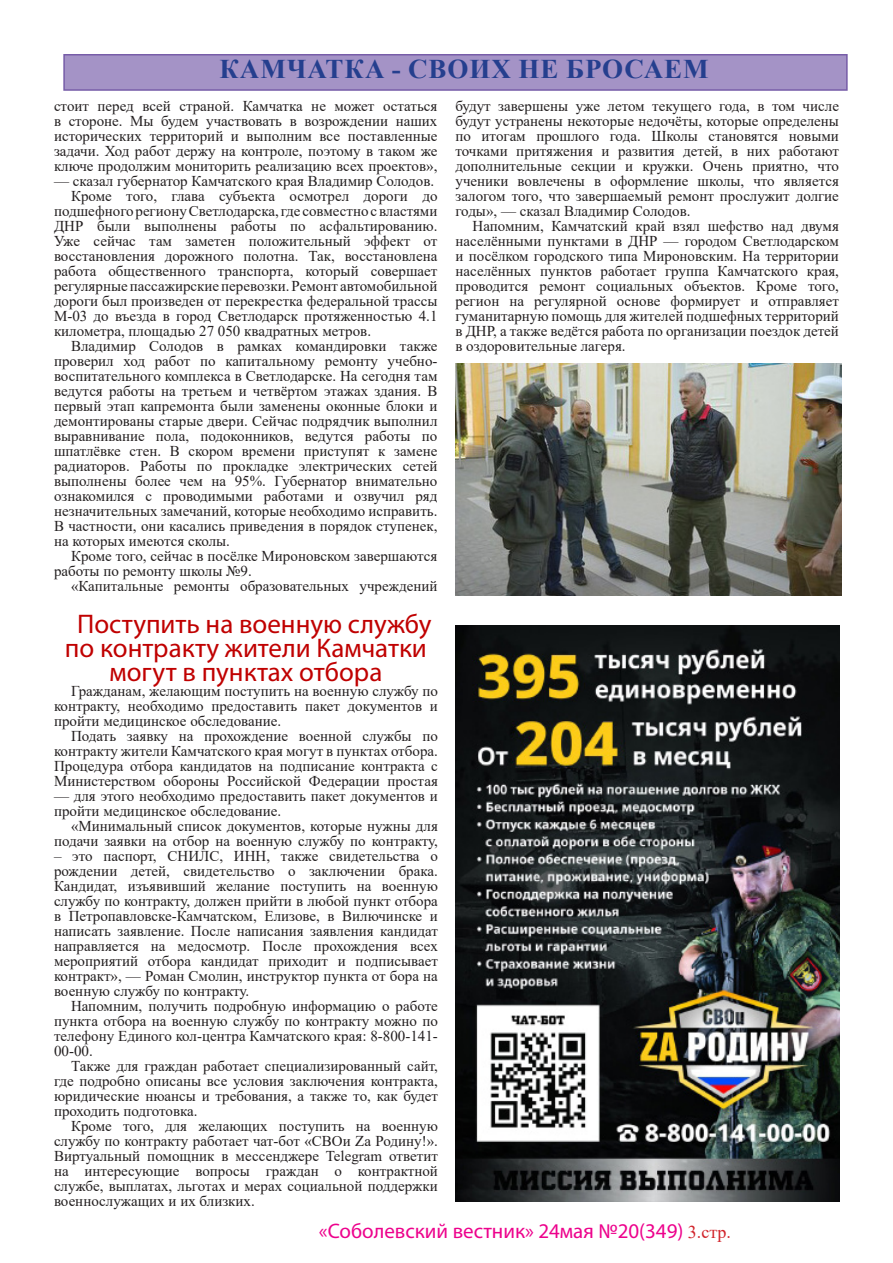
<style>
.page{position:relative;width:893px;height:1263px;background:#fff}
.page>*{position:absolute;margin:0;border:0;box-sizing:border-box;transform-origin:0 0}
.t1{font:27px/24px "Myriad Pro";color:#c00000;text-align:center}
.Основной_абзац{font:700 27px "Times New Roman";letter-spacing:.035em;color:#253f8e}
.t2{font:21px "Myriad Pro";color:#ed028c}
.t3{font:15px/15px "Times New Roman";color:#231f20;text-align:justify}
.s1{font-family:"Times New Roman";font-size:18px;color:#d1232a}
</style>
<div class="page">
<img style="left:455px;top:625px;width:384px;height:576px">
<div style="left:64px;top:55px;width:783px;height:35px;background:#a493c6"></div>
<div style="left:63px;top:54px;width:785px;height:37px;border:2px solid #775da8"></div>
<img style="left:456px;top:364px;width:386px;height:231px">
<p class="Основной_абзац" style="left:219px;top:50px;width:491px">КАМЧАТКА - СВОИХ НЕ БРОСАЕМ</p>
<p class="t3" style="left:54px;top:98px;width:385px">стоит перед всей страной. Камчатка не может остаться в стороне. Мы будем участвовать в возрождении наших исторических территорий и выполним все поставленные задачи. Ход работ держу на контроле, поэтому в таком же ключе продолжим мониторить реализацию всех проектов»,</p>
<p class="t3" style="left:54px;top:173px;width:382px">— сказал губернатор Камчатского края Владимир Солодов.</p>
<p class="t3" style="left:54px;top:188px;width:385px;text-indent:17px">Кроме того, глава субъекта осмотрел дороги до подшефного региону Светлодарска, где совместно с властями ДНР были выполнены работы по асфальтированию.<br>Уже сейчас там заметен положительный эффект от восстановления дорожного полотна. Так, восстановлена работа общественного транспорта, который совершает регулярные пассажирские перевозки. Ремонт автомобильной дороги был произведен от перекрестка федеральной трассы М-03 до въезда в город Светлодарск протяженностью 4.1 километра, площадью 27 050 квадратных метров.</p>
<p class="t3" style="left:54px;top:338px;width:385px;text-indent:17px">Владимир Солодов в рамках командировки также проверил ход работ по капитальному ремонту учебно&shy;воспитательного комплекса в Светлодарске. На сегодня там ведутся работы на третьем и четвёртом этажах здания. В первый этап капремонта были заменены оконные блоки и демонтированы старые двери. Сейчас подрядчик выполнил выравнивание пола, подоконников, ведутся работы по шпатлёвке стен. В скором времени приступят к замене радиаторов. Работы по прокладке электрических сетей выполнены более чем на 95%. Губернатор внимательно ознакомился с проводимыми работами и озвучил ряд незначительных замечаний, которые необходимо исправить.<br>В частности, они касались приведения в порядок ступенек, на которых имеются сколы.</p>
<p class="t3" style="left:54px;top:548px;width:385px;text-indent:17px">Кроме того, сейчас в посёлке Мироновском завершаются работы по ремонту школы №9.</p>
<p class="t3" style="left:71px;top:578px;width:368px">«Капитальные ремонты образовательных учреждений</p>
<p class="t1" style="left:65px;top:611px;width:368px">Поступить на военную службу по контракту жители Камчатки могут в пунктах отбора</p>
<p class="t3" style="left:54px;top:683px;width:385px;text-indent:17px">Гражданам, желающим поступить на военную службу по контракту, необходимо предоставить пакет документов и пройти медицинское обследование.</p>
<p class="t3" style="left:54px;top:728px;width:385px;text-indent:17px">Подать заявку на прохождение военной службы по контракту жители Камчатского края могут в пунктах отбора.<br>Процедура отбора кандидатов на подписание контракта с Министерством обороны Российской Федерации простая</p>
<p class="t3" style="left:54px;top:788px;width:385px">— для этого необходимо предоставить пакет документов и пройти медицинское обследование.</p>
<p class="t3" style="left:54px;top:818px;width:385px;text-align:right">«Минимальный список документов, которые нужны для подачи заявки на отбор на военную службу по контракту,</p>
<p class="t3" style="left:54px;top:848px;width:385px">– это паспорт, СНИЛС, ИНН, также свидетельства о рождении детей, свидетельство о заключении брака.<br>Кандидат, изъявивший желание поступить на военную службу по контракту, должен прийти в любой пункт отбора в Петропавловске-Камчатском, Елизове, в Вилючинске и написать заявление. После написания заявления кандидат направляется на медосмотр. После прохождения всех мероприятий отбора кандидат приходит и подписывает контракт», — Роман Смолин, инструктор пункта от бора на военную службу по контракту.</p>
<p class="t3" style="left:54px;top:998px;width:385px;text-indent:17px">Напомним, получить подробную информацию о работе пункта отбора на военную службу по контракту можно по телефону Единого кол-центра Камчатского края: 8-800-141- 00-00.</p>
<p class="t3" style="left:54px;top:1058px;width:385px;text-indent:17px">Также для граждан работает специализированный сайт, где подробно описаны все условия заключения контракта, юридические нюансы и требования, а также то, как будет проходить подготовка.</p>
<p class="t3" style="left:54px;top:1118px;width:385px;text-indent:17px">Кроме того, для желающих поступить на военную службу по контракту работает чат-бот «СВОи Za Родину!».<br>Виртуальный помощник в мессенджере Telegram ответит на интересующие вопросы граждан о контрактной службе, выплатах, льготах и мерах социальной поддержки военнослужащих и их близких.</p>
<p class="t3" style="left:455px;top:98px;width:385px">будут завершены уже летом текущего года, в том числе будут устранены некоторые недочёты, которые определены по итогам прошлого года. Школы становятся новыми точками притяжения и развития детей, в них работают дополнительные секции и кружки. Очень приятно, что ученики вовлечены в оформление школы, что является залогом того, что завершаемый ремонт прослужит долгие годы», — сказал Владимир Солодов.</p>
<p class="t3" style="left:455px;top:218px;width:385px;text-indent:17px">Напомним, Камчатский край взял шефство над двумя населёнными пунктами в ДНР — городом Светлодарском и посёлком городского типа Мироновским. На территории населённых пунктов работает группа Камчатского края, проводится ремонт социальных объектов. Кроме того, регион на регулярной основе формирует и отправляет гуманитарную помощь для жителей подшефных территорий в ДНР, а также ведётся работа по организации поездок детей в оздоровительные лагеря.</p>
<h2 class="t2" style="left:319px;top:1218px;width:414px">«Соболевский вестник» 24мая №20(349) <span class="s1">3.стр.</span></h2>
</div>
